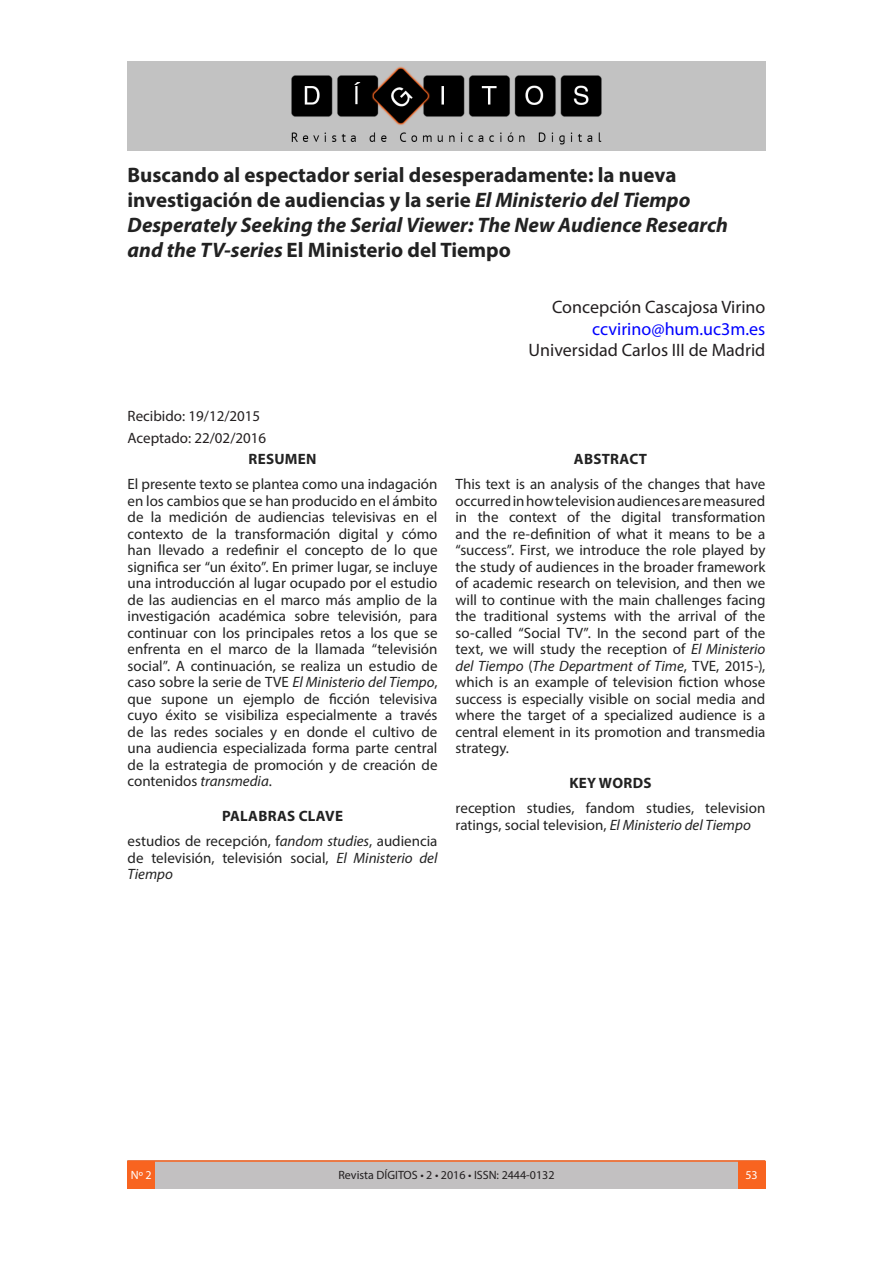
<style>
.page{position:relative;width:893px;height:1263px;background:#fff}
.page>*{position:absolute;margin:0;border:0;box-sizing:border-box;transform-origin:0 0}
.t1{font:700 21px/25.2px "Myriad Pro";color:#222}
.t2{font:18px "Myriad Pro";color:#231f20}
.t3{font:18px "Myriad Pro";color:#00f}
.t4{font:15px/16.5px "Myriad Pro";color:#222;text-align:justify}
.t5{font:15px/21.6px "Myriad Pro";color:#231f20}
.t6{font:700 15px "Myriad Pro";letter-spacing:.02em;color:#222}
.t7{font:12px "Myriad Pro";color:#231f20}
.t8{font:12px "Myriad Pro";color:#fff}
.s1{font-style:italic}
.s2{font-weight:700}
</style>
<div class="page">
<div style="left:128px;top:1160px;width:637px;height:29px;background:#c2c0c1"></div>
<hr style="left:128px;top:1160px;width:637px;height:2px;background:#f86420">
<img style="left:128px;top:62px;width:637px;height:89px">
<div style="left:738px;top:1161px;width:27px;height:27px;background:#f86420"></div>
<div style="left:128px;top:1161px;width:27px;height:27px;background:#f86420"></div>
<h1 class="t1" style="left:128px;top:161px;width:602px">Buscando al espectador serial desesperadamente: la nueva investigación de audiencias y la serie <span class="s1">El Ministerio del Tiempo Desperately Seeking the Serial Viewer: The New Audience Research and the TV-series</span> El Ministerio del Tiempo</h1>
<p class="t2" style="left:552px;top:296px;width:215px">Concepción Cascajosa Virino</p>
<p class="t3" style="left:592px;top:318px;width:175px">ccvirino@hum.uc3m.es</p>
<p class="t2" style="left:529px;top:339px;width:238px">Universidad Carlos III de Madrid</p>
<p class="t5" style="left:128px;top:405px;width:140px">Recibido: 19/12/2015<br>Aceptado: 22/02/2016</p>
<p class="t6" style="left:248px;top:449px;width:70px">RESUMEN</p>
<p class="t4" style="left:128px;top:476px;width:311px">El presente texto se plantea como una indagación en los cambios que se han producido en el ámbito de la medición de audiencias televisivas en el contexto de la transformación digital y cómo han llevado a redefinir el concepto de lo que significa ser “un éxito”. En primer lugar, se incluye una introducción al lugar ocupado por el estudio de las audiencias en el marco más amplio de la investigación académica sobre televisión, para continuar con los principales retos a los que se enfrenta en el marco de la llamada “televisión social”. A continuación, se realiza un estudio de caso sobre la serie de TVE <span class="s1">El Ministerio del Tiempo</span>, que supone un ejemplo de ficción televisiva cuyo éxito se visibiliza especialmente a través de las redes sociales y en donde el cultivo de una audiencia especializada forma parte central de la estrategia de promoción y de creación de contenidos <span class="s1">transmedia</span>.</p>
<p class="t4" style="left:128px;top:804px;width:311px;line-height:25px;text-align:center"><span class="s2">PALABRAS CLAVE<br></span>estudios de recepción, f<span class="s1">andom studies</span>, audiencia</p>
<p class="t4" style="left:128px;top:849px;width:311px">de televisión, televisión social, <span class="s1">El Ministerio del<br>Tiempo</span></p>
<p class="t6" style="left:574px;top:449px;width:75px">ABSTRACT</p>
<p class="t4" style="left:455px;top:476px;width:311px">This text is an analysis of the changes that have occurred in how television audiences are measured in the context of the digital transformation and the re-definition of what it means to be a “success”. First, we introduce the role played by the study of audiences in the broader framework of academic research on television, and then we will to continue with the main challenges facing the traditional systems with the arrival of the so-called “Social TV”. In the second part of the text, we will study the reception of <span class="s1">El Ministerio del Tiempo</span> (<span class="s1">The Department of Time</span>, TVE, 2015-), which is an example of television fiction whose success is especially visible on social media and where the target of a specialized audience is a central element in its promotion and transmedia strategy.</p>
<p class="t6" style="left:569px;top:773px;width:84px">KEY WORDS</p>
<p class="t4" style="left:455px;top:800px;width:311px">reception studies, fandom studies, television ratings, social television, <span class="s1">El Ministerio del Tiempo</span></p>
<p class="t8" style="left:131px;top:1168px;width:22px">Nº 2</p>
<p class="t7" style="left:338px;top:1167px;width:218px">Revista DÍGITOS • 2 • 2016 • ISSN: 2444-0132</p>
<p class="t8" style="left:745px;top:1168px;width:14px">53</p>
</div>
